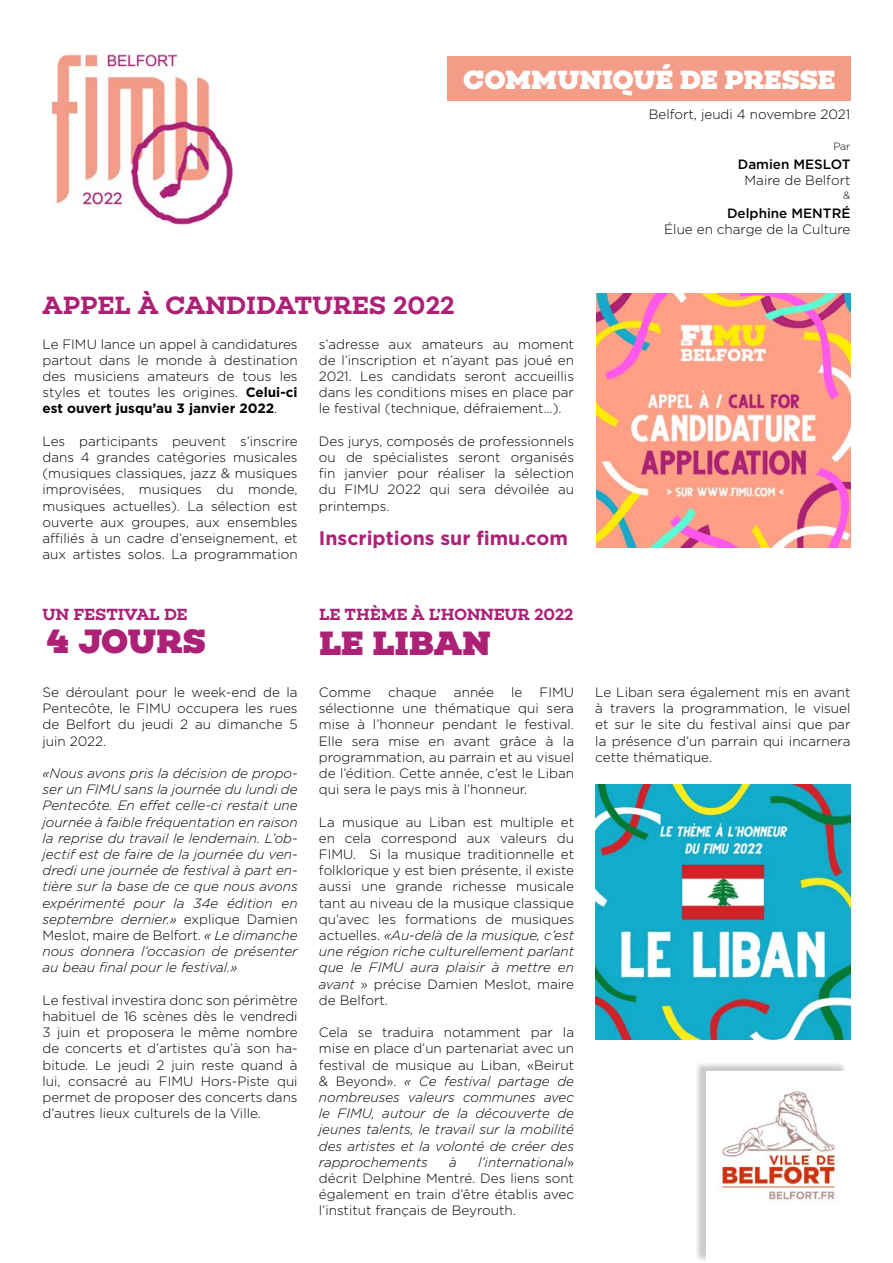
<style>
.page{position:relative;width:893px;height:1263px;background:#fff}
.page>*{position:absolute;margin:0;border:0;box-sizing:border-box;transform-origin:0 0}
.t1{font:800 34.5px "Choplin";letter-spacing:-.005em;color:#ac2076}
.t2{font:800 27px "Choplin";letter-spacing:-.005em;color:#fff}
.t3{font:600 25.5px "Choplin";letter-spacing:-.01em;color:#ac2076}
.t4{font:700 19.5px "Gotham";color:#ae2076}
.t5{font:600 16.5px "Choplin";letter-spacing:-.02em;color:#ac2076}
.t6{font:300 13.5px/16.2px "Gotham";color:#000;text-align:justify}
.t7{font:italic 300 13.5px/16.2px "Gotham";color:#000;text-align:justify}
.t8{font:500 13.5px "Gotham";color:#000}
.t9{font:300 10.5px "Gotham";color:#000}
.s1{font-weight:700}
.s2{font-style:normal}
.s3{font-style:italic}
</style>
<div class="page">
<div style="left:447px;top:57px;width:403px;height:44px;background:#f39c88"></div>
<div style="left:694px;top:1061px;width:154px;height:201px;background:#000;opacity:.21"></div>
<img style="left:707px;top:1071px;width:141px;height:191px">
<img style="left:51px;top:54px;width:183px;height:171px">
<img style="left:596px;top:293px;width:254px;height:255px">
<div style="left:676px;top:363px;width:97px;height:10px;background:#ff9f86"></div>
<img style="left:595px;top:784px;width:255px;height:256px">
<h2 class="t2" style="left:463px;top:63px;width:373px">COMMUNIQUÉ DE PRESSE</h2>
<p class="t6" style="left:649px;top:106px;width:203px">Belfort, jeudi 4 novembre 2021</p>
<p class="t9" style="left:833px;top:139px;width:19px">Par</p>
<p class="t8" style="left:738px;top:155px;width:114px">Damien MESLOT</p>
<p class="t6" style="left:745px;top:172px;width:107px">Maire de Belfort</p>
<p class="t9" style="left:843px;top:188px;width:9px">&amp;</p>
<p class="t8" style="left:727px;top:204px;width:125px">Delphine MENTRÉ</p>
<p class="t6" style="left:664px;top:221px;width:188px">Élue en charge de la Culture</p>
<h3 class="t3" style="left:43px;top:290px;width:414px">APPEL À CANDIDATURES 2022</h3>
<p class="t6" style="left:43px;top:335px;width:257px">Le FIMU lance un appel à candidatures partout dans le monde à destination des musiciens amateurs de tous les styles et toutes les origines. <span class="s1">Celui-ci est ouvert jusqu’au 3 janvier 2022</span>.</p>
<p class="t6" style="left:43px;top:433px;width:257px">Les participants peuvent s’inscrire dans 4 grandes catégories musicales (musiques classiques, jazz &amp; musiques improvisées, musiques du monde, musiques actuelles). La sélection est ouverte aux groupes, aux ensembles affiliés à un cadre d’enseignement, et aux artistes solos. La programmation</p>
<p class="t6" style="left:319px;top:335px;width:257px">s’adresse aux amateurs au moment de l’inscription et n’ayant pas joué en 2021. Les candidats seront accueillis dans les conditions mises en place par le festival (technique, défraiement…).</p>
<p class="t6" style="left:319px;top:433px;width:257px">Des jurys, composés de professionnels ou de spécialistes seront organisés fin janvier pour réaliser la sélection du FIMU 2022 qui sera dévoilée au printemps.</p>
<h3 class="t4" style="left:319px;top:525px;width:250px">Inscriptions sur fimu.com</h3>
<p class="t5" style="left:43px;top:604px;width:146px">UN FESTIVAL DE</p>
<h1 class="t1" style="left:47px;top:621px;width:161px">4 JOURS</h1>
<p class="t6" style="left:43px;top:684px;width:257px">Se déroulant pour le week-end de la Pentecôte, le FIMU occupera les rues de Belfort du jeudi 2 au dimanche 5 juin 2022.</p>
<p class="t7" style="left:43px;top:765px;width:257px">«Nous avons pris la décision de propo&shy;ser un FIMU sans la journée du lundi de Pentecôte. En effet celle-ci restait une journée à faible fréquentation en raison la reprise du travail le lendemain. L’ob&shy;jectif est de faire de la journée du ven&shy;dredi une journée de festival à part en&shy;tière sur la base de ce que nous avons expérimenté pour la 34e édition en septembre dernier.» <span class="s2">explique Damien Meslot, maire de Belfort.</span> « Le dimanche nous donnera l’occasion de présenter au beau final pour le festival.»</p>
<p class="t6" style="left:43px;top:991px;width:257px">Le festival investira donc son périmètre habituel de 16 scènes dès le vendredi 3 juin et proposera le même nombre de concerts et d’artistes qu’à son ha&shy;bitude. Le jeudi 2 juin reste quand à lui, consacré au FIMU Hors-Piste qui permet de proposer des concerts dans d’autres lieux culturels de la Ville.</p>
<p class="t5" style="left:319px;top:604px;width:256px">LE THÈME À L’HONNEUR 2022</p>
<h1 class="t1" style="left:319px;top:622px;width:173px">LE LIBAN</h1>
<p class="t6" style="left:319px;top:684px;width:54px">Comme</p>
<p class="t6" style="left:388px;top:684px;width:50px">chaque</p>
<p class="t6" style="left:454px;top:684px;width:42px">année</p>
<p class="t6" style="left:511px;top:684px;width:13px">le</p>
<p class="t6" style="left:319px;top:684px;width:257px;text-indent:221px">FIMU sélectionne une thématique qui sera mise à l’honneur pendant le festival.<br>Elle sera mise en avant grâce à la programmation, au parrain et au visuel de l’édition. Cette année, c’est le Liban qui sera le pays mis à l’honneur.</p>
<p class="t6" style="left:319px;top:813px;width:257px">La musique au Liban est multiple et en cela correspond aux valeurs du FIMU. Si la musique traditionnelle et folklorique y est bien présente, il existe aussi une grande richesse musicale tant au niveau de la musique classique qu’avec les formations de musiques actuelles. <span class="s3">«Au-delà de la musique, c’est une région riche culturellement parlant que le FIMU aura plaisir à mettre en avant</span> » précise Damien Meslot, maire de Belfort.</p>
<p class="t7" style="left:319px;top:1024px;width:257px"><span class="s2">Cela se traduira notamment par la mise en place d’un partenariat avec un festival de musique au Liban, «Beirut &amp; Beyond».</span> « Ce festival partage de nombreuses valeurs communes avec le FIMU, autour de la découverte de jeunes talents, le travail sur la mobilité des artistes et la volonté de créer des rapprochements</p>
<p class="t6" style="left:319px;top:1153px;width:257px;text-indent:159px"><span class="s3">l’international</span>» décrit Delphine Mentré. Des liens sont également en train d’être établis avec l’institut français de Beyrouth.</p>
<p class="t7" style="left:449px;top:1153px;width:9px">à</p>
<p class="t6" style="left:595px;top:684px;width:257px">Le Liban sera également mis en avant à travers la programmation, le visuel et sur le site du festival ainsi que par la présence d’un parrain qui incarnera cette thématique.</p>
</div>
